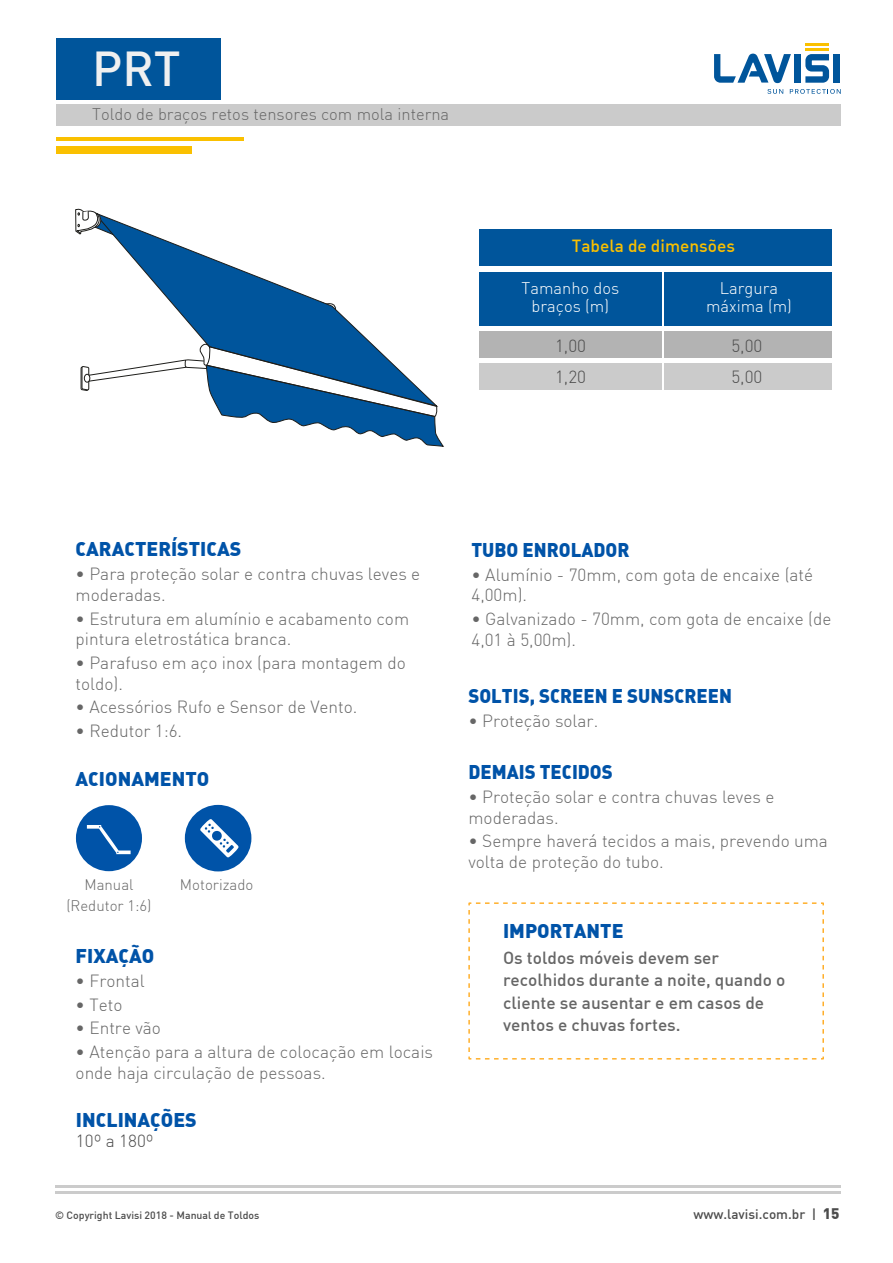
<style>
.page{position:relative;width:893px;height:1263px;background:#fff}
.page>*{position:absolute;margin:0;border:0;box-sizing:border-box;transform-origin:0 0}
.t1{font:500 48px "DIN Alternate";color:#f0f0f0}
.t2{font:900 19.5px "DIN Alternate";color:#0053a8}
.t3{font:900 19.5px "DIN Alternate";color:#0053a8;scale:.95 1}
.t4{font:300 17.25px/20.7px "DIN";color:#666}
.t5{font:500 17.25px/22.5px "DIN";color:#666}
.t6{font:300 17.25px/31.5px "DIN";color:#4c4c4c}
.t7{font:500 17.25px "DIN Alternate";color:#fac000}
.t8{font:300 16.5px "DIN";color:#666}
.t9{font:300 16.5px/18px "DIN";color:#fff;text-align:center}
.t10{font:300 15px/21px "DIN";color:#666;text-align:center}
.t11{font:500 13.5px "DIN";color:#4c4c4c}
.t12{font:500 10.5px "DIN";color:#4c4c4c}
.s1{font-weight:900;font-size:15px}
</style>
<div class="page">
<div style="left:479px;top:272px;width:183px;height:53px;background:#00559b"></div>
<div style="left:795px;top:54px;width:6px;height:29px;background:#00559b"></div>
<svg style="left:805px;top:54px;width:24px;height:29px"></svg>
<div style="left:833px;top:54px;width:7px;height:29px;background:#00559b"></div>
<svg style="left:714px;top:54px;width:77px;height:29px"></svg>
<hr style="left:805px;top:48px;width:24px;height:2px;background:#fac000">
<hr style="left:805px;top:44px;width:24px;height:2px;background:#fac000">
<svg style="left:767px;top:89px;width:16px;height:5px"></svg>
<svg style="left:790px;top:89px;width:51px;height:5px"></svg>
<hr style="left:55px;top:1191px;width:785px;height:3px;background:#cbcbcb">
<hr style="left:55px;top:1185px;width:785px;height:3px;background:#cbcbcb">
<div style="left:664px;top:272px;width:168px;height:53px;background:#00559b"></div>
<div style="left:479px;top:332px;width:183px;height:26px;background:#b3b3b3"></div>
<div style="left:664px;top:332px;width:168px;height:26px;background:#b3b3b3"></div>
<div style="left:479px;top:363px;width:183px;height:27px;background:#cbcbcb"></div>
<div style="left:664px;top:363px;width:168px;height:27px;background:#cbcbcb"></div>
<div style="left:56px;top:39px;width:165px;height:61px;background:#00559b"></div>
<div style="left:56px;top:104px;width:785px;height:22px;background:#cbcbcb"></div>
<hr style="left:56px;top:137px;width:187px;height:3px;background:#fac000">
<div style="left:56px;top:146px;width:135px;height:7px;background:#fac000"></div>
<div style="left:76px;top:805px;width:66px;height:66px;background:#0053a8;border-radius:50%"></div>
<div style="left:185px;top:805px;width:66px;height:66px;background:#0053a8;border-radius:50%"></div>
<div style="left:479px;top:229px;width:353px;height:37px;background:#00559b"></div>
<svg style="left:468px;top:902px;width:356px;height:158px"></svg>
<svg style="left:123px;top:231px;width:249px;height:112px"></svg>
<svg style="left:81px;top:343px;width:363px;height:104px"></svg>
<div style="left:84px;top:374px;width:6px;height:8px;background:#fff;border-radius:50%"></div>
<div style="left:84px;top:374px;width:6px;height:8px;border:1px solid #1d1d1a;border-radius:50%"></div>
<svg style="left:75px;top:208px;width:67px;height:39px"></svg>
<svg style="left:87px;top:825px;width:44px;height:29px"></svg>
<svg style="left:200px;top:819px;width:39px;height:38px"></svg>
<h1 class="t1" style="left:92px;top:38px;width:90px">PRT</h1>
<p class="t8" style="left:92px;top:104px;width:359px">Toldo de braços retos tensores com mola interna</p>
<p class="t7" style="left:572px;top:235px;width:165px">Tabela de dimensões</p>
<p class="t9" style="left:521px;top:278px;width:99px">Tamanho dos braços (m)</p>
<p class="t9" style="left:706px;top:278px;width:87px">Largura máxima (m)</p>
<p class="t6" style="left:555px;top:329px;width:33px">1,00<br>1,20</p>
<p class="t6" style="left:731px;top:329px;width:33px">5,00<br>5,00</p>
<p class="t2" style="left:76px;top:536px;width:167px">CARACTERÍSTICAS</p>
<p class="t4" style="left:76px;top:563px;width:346px">• Para proteção solar e contra chuvas leves e moderadas.</p>
<p class="t4" style="left:76px;top:608px;width:335px">• Estrutura em alumínio e acabamento com pintura eletrostática branca.</p>
<p class="t4" style="left:76px;top:652px;width:332px">• Parafuso em aço inox (para montagem do toldo).</p>
<p class="t4" style="left:76px;top:697px;width:283px">• Acessórios Rufo e Sensor de Vento.</p>
<p class="t4" style="left:76px;top:720px;width:108px">• Redutor 1:6.</p>
<p class="t2" style="left:76px;top:766px;width:135px">ACIONAMENTO</p>
<p class="t10" style="left:66px;top:874px;width:87px">Manual (Redutor 1:6)</p>
<p class="t10" style="left:180px;top:874px;width:75px">Motorizado</p>
<p class="t2" style="left:76px;top:943px;width:80px">FIXAÇÃO</p>
<p class="t4" style="left:76px;top:970px;width:71px">• Frontal</p>
<p class="t4" style="left:76px;top:994px;width:48px">• Teto</p>
<p class="t4" style="left:76px;top:1018px;width:87px">• Entre vão</p>
<p class="t4" style="left:76px;top:1041px;width:359px">• Atenção para a altura de colocação em locais onde haja circulação de pessoas.</p>
<p class="t2" style="left:76px;top:1106px;width:122px">INCLINAÇÕES</p>
<p class="t6" style="left:76px;top:1125px;width:79px">10º a 180º</p>
<p class="t3" style="left:471px;top:537px;width:168px">TUBO ENROLADOR</p>
<p class="t4" style="left:471px;top:564px;width:343px">• Alumínio - 70mm, com gota de encaixe (até<br>4,00m).</p>
<p class="t4" style="left:471px;top:608px;width:361px">• Galvanizado - 70mm, com gota de encaixe (de<br>4,01 à 5,00m).</p>
<p class="t3" style="left:468px;top:683px;width:279px">SOLTIS, SCREEN E SUNSCREEN</p>
<p class="t4" style="left:468px;top:710px;width:131px">• Proteção solar.</p>
<p class="t3" style="left:468px;top:759px;width:153px">DEMAIS TECIDOS</p>
<p class="t4" style="left:468px;top:786px;width:307px">• Proteção solar e contra chuvas leves e moderadas.</p>
<p class="t4" style="left:468px;top:830px;width:361px">• Sempre haverá tecidos a mais, prevendo uma volta de proteção do tubo.</p>
<p class="t2" style="left:503px;top:918px;width:122px">IMPORTANTE</p>
<p class="t5" style="left:503px;top:946px;width:284px">Os toldos móveis devem ser recolhidos durante a noite, quando o cliente se ausentar e em casos de ventos e chuvas fortes.</p>
<p class="t12" style="left:55px;top:1208px;width:206px">© Copyright Lavisi 2018 - Manual de Toldos</p>
<p class="t11" style="left:693px;top:1205px;width:148px">www.lavisi.com.br | <span class="s1">15</span></p>
</div>
